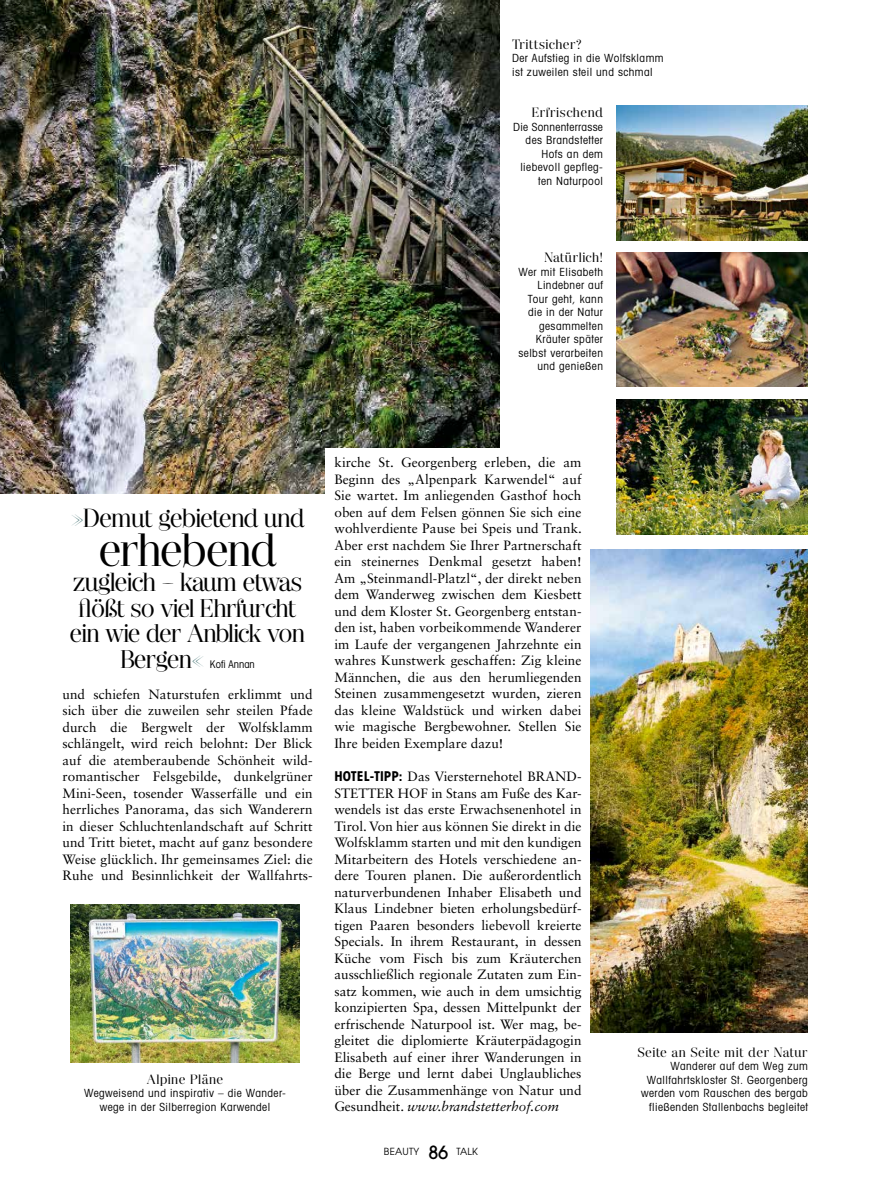
<style>
.page{position:relative;width:893px;height:1191px;background:#fff}
.page>*{position:absolute;margin:0;border:0;box-sizing:border-box;transform-origin:0 0}
.t1{font:46.5px "Narziss 40";letter-spacing:-.03em;color:#000}
.t2{font:26.1px "Narziss 40";letter-spacing:-.03em;color:#000}
.t3{font:26.1px "Narziss 40";letter-spacing:-.05em;color:#000}
.t4{font:25.5px "Narziss 40";letter-spacing:-.03em;color:#000}
.t5{font:13.5px/16.5px "Sabon LT Std";letter-spacing:.005em;color:#000;text-align:justify}
.t6{font:13.5px "Narziss 40";letter-spacing:.04em;color:#000}
.t7{font:13.5px "Narziss 40";letter-spacing:.02em;color:#000}
.t8{font:condensed 11.25px/13.5px "Avant Garde LT";letter-spacing:.04em;color:#000;text-align:right}
.t9{font:condensed 10.5px "Avant Garde LT";color:#000}
.t10{font:9.75px "Avant Garde LT";letter-spacing:.02em;color:#000}
.s1{font-family:"Narziss";color:#2d6364}
.s2{font-family:"Avant Garde LT";font-weight:700;font-stretch:condensed}
.s3{font-style:italic}
.s4{font-weight:500;font-size:18px}
</style>
<div class="page">
<img style="left:0;top:0;width:499px;height:493px">
<img style="left:590px;top:550px;width:218px;height:482px">
<img style="left:71px;top:904px;width:228px;height:158px">
<img style="left:617px;top:252px;width:190px;height:135px">
<img style="left:617px;top:105px;width:191px;height:135px">
<img style="left:617px;top:399px;width:191px;height:135px">
<div style="left:326px;top:448px;width:264px;height:679px;background:#fff"></div>
<p class="t6" style="left:512px;top:36px;width:71px">Trittsicher?</p>
<p class="t8" style="left:512px;top:51px;width:153px;text-align:left">Der Aufstieg in die Wolfsklamm ist zuweilen steil und schmal</p>
<p class="t6" style="left:532px;top:105px;width:73px">Erfrischend</p>
<p class="t8" style="left:513px;top:120px;width:91px">Die Sonnenterrasse des Brandstetter<br>Hofs an dem liebevoll gepfleg&shy;ten Naturpool</p>
<p class="t7" style="left:544px;top:249px;width:60px">Natürlich!</p>
<p class="t8" style="left:518px;top:265px;width:86px">Wer mit Elisabeth<br>Lindebner auf<br>Tour geht, kann die in der Natur gesammelten<br>Kräuter später selbst verarbeiten und genießen</p>
<h2 class="t2" style="left:70px;top:502px;width:236px"><span class="s1">»</span>Demut gebietend und</h2>
<h1 class="t1" style="left:98px;top:522px;width:180px">erhebend</h1>
<h2 class="t3" style="left:73px;top:566px;width:231px">zugleich – kaum etwas</h2>
<h3 class="t4" style="left:79px;top:592px;width:219px">flößt so viel Ehrfurcht</h3>
<h3 class="t4" style="left:70px;top:618px;width:237px">ein wie der Anblick von</h3>
<h3 class="t4" style="left:120px;top:643px;width:86px">Bergen<span class="s1">«</span></h3>
<p class="t9" style="left:210px;top:657px;width:46px">Kofi Annan</p>
<p class="t5" style="left:63px;top:685px;width:252px">und schiefen Naturstufen erklimmt und sich über die zuweilen sehr steilen Pfade durch die Bergwelt der Wolfsklamm schlängelt, wird reich belohnt: Der Blick auf die atemberaubende Schönheit wild&shy;romantischer Felsgebilde, dunkelgrüner Mini-Seen, tosender Wasserfälle und ein herrliches Panorama, das sich Wanderern in dieser Schluchtenlandschaft auf Schritt und Tritt bietet, macht auf ganz besondere Weise glücklich. Ihr gemeinsames Ziel: die Ruhe und Besinnlichkeit der Wallfahrts-</p>
<p class="t6" style="left:147px;top:1071px;width:78px">Alpine Pläne</p>
<p class="t8" style="left:84px;top:1086px;width:203px;text-align:center">Wegweisend und inspirativ – die Wander&shy;wege in der Silberregion Karwendel</p>
<p class="t5" style="left:334px;top:454px;width:249px">kirche St. Georgenberg erleben, die am Beginn des „Alpenpark Karwendel“ auf Sie wartet. Im anliegenden Gasthof hoch oben auf dem Felsen gönnen Sie sich eine wohlverdiente Pause bei Speis und Trank.<br>Aber erst nachdem Sie Ihrer Partnerschaft ein steinernes Denkmal gesetzt haben!<br>Am „Steinmandl-Platzl“, der direkt neben dem Wanderweg zwischen dem Kiesbett und dem Kloster St. Georgenberg entstan&shy;den ist, haben vorbeikommende Wanderer im Laufe der vergangenen Jahrzehnte ein wahres Kunstwerk geschaffen: Zig kleine Männchen, die aus den herumliegenden Steinen zusammengesetzt wurden, zieren das kleine Waldstück und wirken dabei wie magische Bergbewohner. Stellen Sie Ihre beiden Exemplare dazu!</p>
<p class="t5" style="left:334px;top:768px;width:249px"><span class="s2">HOTEL-TIPP:</span> Das Viersternehotel BRAND-STETTER HOF in Stans am Fuße des Kar&shy;wendels ist das erste Erwachsenenhotel in Tirol. Von hier aus können Sie direkt in die Wolfsklamm starten und mit den kundigen Mitarbeitern des Hotels verschiedene an&shy;dere Touren planen. Die außerordentlich naturverbundenen Inhaber Elisabeth und Klaus Lindebner bieten erholungsbedürf&shy;tigen Paaren besonders liebevoll kreierte Specials. In ihrem Restaurant, in dessen Küche vom Fisch bis zum Kräuterchen ausschließlich regionale Zutaten zum Ein&shy;satz kommen, wie auch in dem umsichtig konzipierten Spa, dessen Mittelpunkt der erfrischende Naturpool ist. Wer mag, be&shy;gleitet die diplomierte Kräuterpädagogin Elisabeth auf einer ihrer Wanderungen in die Berge und lernt dabei Unglaubliches über die Zusammenhänge von Natur und Gesundheit. <span class="s3">www.brandstetterhof.com</span></p>
<p class="t10" style="left:384px;top:1145px;width:96px">BEAUTY <span class="s4">86</span> TALK</p>
<p class="t6" style="left:638px;top:1043px;width:172px">Seite an Seite mit der Natur</p>
<p class="t8" style="left:641px;top:1059px;width:168px">Wanderer auf dem Weg zum<br>Wallfahrtskloster St. Georgenberg werden vom Rauschen des bergab fließenden Stallenbachs begleitet</p>
</div>
